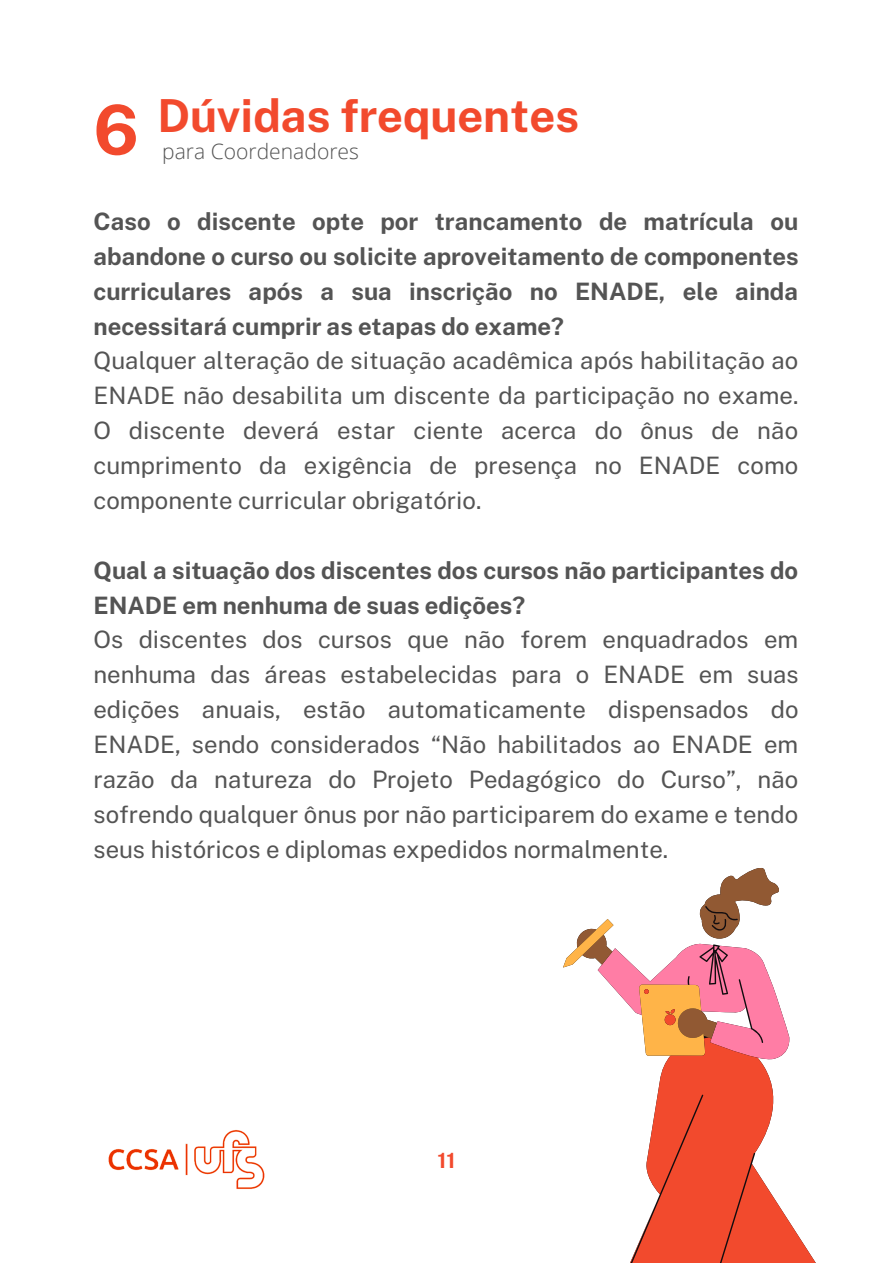
<style>
.page{position:relative;width:893px;height:1264px;background:#fff}
.page>*{position:absolute;margin:0;border:0;box-sizing:border-box;transform-origin:0 0}
.t1{font:700 45.45px "Public Sans";color:#f24a2d}
.t2{font:24px/34.8px "Public Sans";color:#545454;text-align:justify}
.t3{font:700 24px/34.8px "Public Sans";color:#545454;text-align:justify}
.t4{font:300 21px "Open Sans";color:#545454}
.t5{font:700 21px "Public Sans";color:#f24a2d}
.s1{font-size:68.7px}
</style>
<div class="page">
<svg style="left:699px;top:868px;width:80px;height:121px"></svg>
<svg style="left:563px;top:919px;width:142px;height:72px"></svg>
<svg style="left:616px;top:989px;width:199px;height:273px"></svg>
<img style="left:108px;top:1130px;width:157px;height:59px">
<h1 class="t1" style="left:93px;top:89px;width:487px"><span class="s1">6</span> Dúvidas frequentes</h1>
<p class="t4" style="left:162px;top:136px;width:198px">para Coordenadores</p>
<p class="t3" style="left:93px;top:204px;width:706px">Caso o discente opte por trancamento de matrícula ou abandone o curso ou solicite aproveitamento de componentes curriculares após a sua inscrição no ENADE, ele ainda necessitará cumprir as etapas do exame?</p>
<p class="t2" style="left:93px;top:343px;width:706px">Qualquer alteração de situação acadêmica após habilitação ao ENADE não desabilita um discente da participação no exame.<br>O discente deverá estar ciente acerca do ônus de não cumprimento da exigência de presença no ENADE como componente curricular obrigatório.</p>
<p class="t3" style="left:93px;top:552px;width:706px">Qual a situação dos discentes dos cursos não participantes do<br>ENADE em nenhuma de suas edições?</p>
<p class="t2" style="left:93px;top:622px;width:706px">Os discentes dos cursos que não forem enquadrados em nenhuma das áreas estabelecidas para o ENADE em suas edições anuais, estão automaticamente dispensados do ENADE, sendo considerados “Não habilitados ao ENADE em razão da natureza do Projeto Pedagógico do Curso”, não sofrendo qualquer ônus por não participarem do exame e tendo seus históricos e diplomas expedidos normalmente.</p>
<p class="t5" style="left:437px;top:1148px;width:19px">11</p>
</div>
